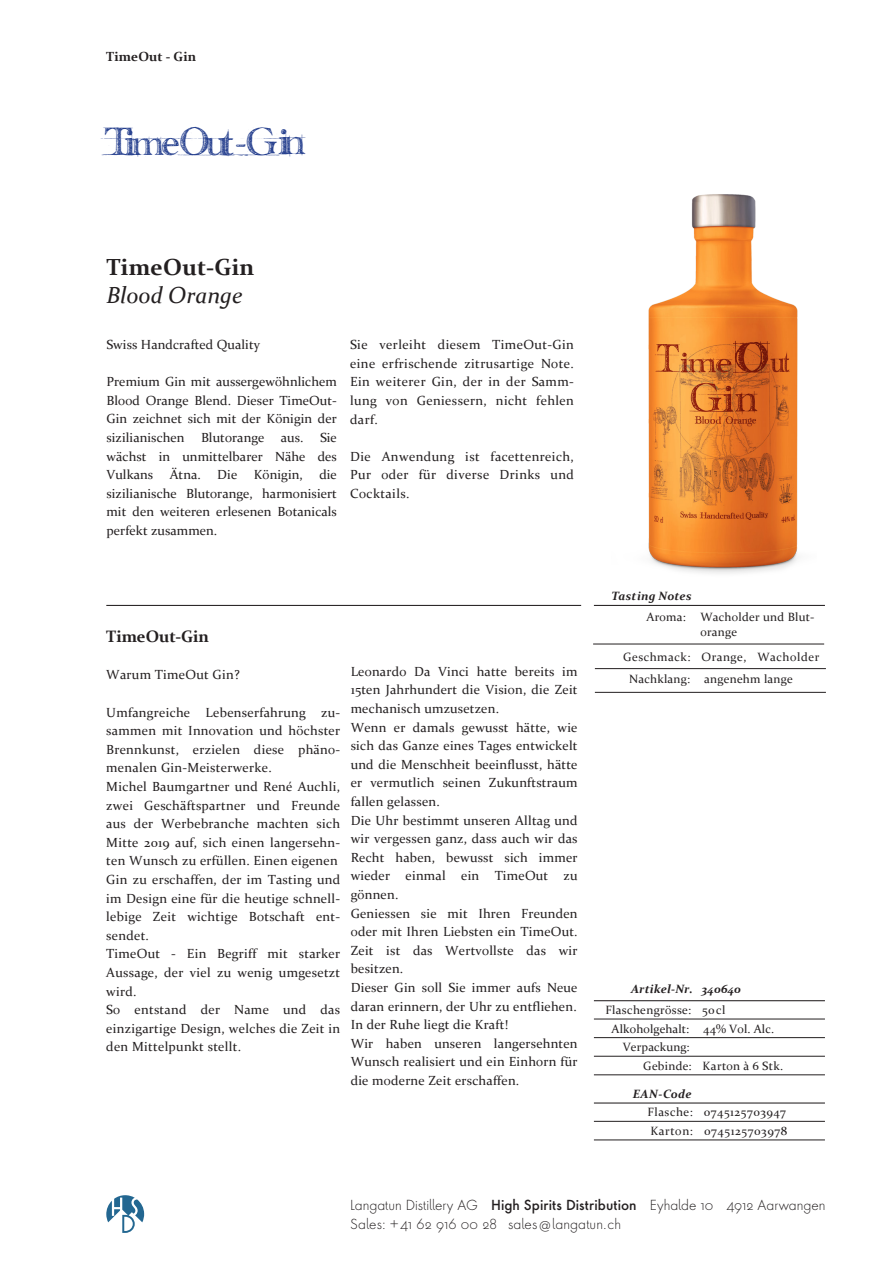
<style>
.page{position:relative;width:893px;height:1263px;background:#fff}
.page>*{position:absolute;margin:0;border:0;box-sizing:border-box;transform-origin:0 0}
.t1{font:33px "handwriting draft";letter-spacing:-.15em;color:#253f8e}
.t2{font:700 23.25px "Constantia";letter-spacing:.005em;color:#231f20}
.t3{font:italic 23.25px "Constantia";color:#231f20}
.t4{font:700 16.5px "Constantia";letter-spacing:-.01em;color:#231f20}
.t5{font:300 13.5px/18.6px "Futura Next";letter-spacing:.005em;color:#231f20}
.t6{font:13.2px/18.6px "Constantia";letter-spacing:.015em;color:#231f20;text-align:justify}
.t7{font:700 13.2px "Constantia";color:#231f20}
.t8{font:12px/18.6px "Constantia";letter-spacing:.025em;color:#231f20}
.t9{font:12px/21.6px "Constantia";letter-spacing:.045em;color:#231f20}
.t10{font:italic 700 12px "Constantia";letter-spacing:.02em;color:#231f20}
.s1{font-weight:700;font-style:italic}
.s2{font-weight:500}
</style>
<div class="page">
<hr style="left:594px;top:605px;width:231px;height:1px;background:#231f20">
<hr style="left:593px;top:644px;width:231px;height:1px;background:#231f20">
<hr style="left:595px;top:668px;width:231px;height:1px;background:#231f20">
<hr style="left:595px;top:692px;width:231px;height:1px;background:#231f20">
<hr style="left:594px;top:1000px;width:231px;height:1px;background:#231f20">
<hr style="left:594px;top:1019px;width:231px;height:1px;background:#231f20">
<hr style="left:594px;top:1037px;width:231px;height:1px;background:#231f20">
<hr style="left:594px;top:1056px;width:231px;height:1px;background:#231f20">
<hr style="left:594px;top:1074px;width:231px;height:1px;background:#231f20">
<hr style="left:594px;top:1102px;width:231px;height:1px;background:#231f20">
<hr style="left:594px;top:1121px;width:231px;height:1px;background:#231f20">
<hr style="left:594px;top:1140px;width:231px;height:1px;background:#231f20">
<hr style="left:106px;top:605px;width:475px;height:1px;background:#231f20">
<svg style="left:106px;top:1195px;width:38px;height:38px"></svg>
<img style="left:648px;top:194px;width:150px;height:380px">
<p class="t7" style="left:106px;top:47px;width:91px">TimeOut - Gin</p>
<h1 class="t1" style="left:105px;top:117px;width:202px">TimeOut-Gin</h1>
<h2 class="t2" style="left:106px;top:251px;width:149px">TimeOut-Gin</h2>
<h2 class="t3" style="left:106px;top:279px;width:138px">Blood Orange</h2>
<p class="t6" style="left:106px;top:335px;width:155px">Swiss Handcrafted Quality</p>
<p class="t6" style="left:106px;top:372px;width:232px">Premium Gin mit aussergewöhnlichem Blood Orange Blend. Dieser TimeOut-Gin zeichnet sich mit der Königin der sizilianischen Blutorange aus. Sie wächst in unmittelbarer Nähe des Vulkans Ätna. Die Königin, die sizilianische Blutorange, harmonisiert mit den weiteren erlesenen Botanicals perfekt zusammen.</p>
<p class="t6" style="left:350px;top:335px;width:225px">Sie verleiht diesem TimeOut-Gin eine erfrischende zitrusartige Note.<br>Ein weiterer Gin, der in der Samm&shy;lung von Geniessern, nicht fehlen darf.</p>
<p class="t6" style="left:350px;top:446px;width:225px">Die Anwendung ist facettenreich, Pur oder für diverse Drinks und Cocktails.</p>
<p class="t4" style="left:106px;top:625px;width:104px">TimeOut-Gin</p>
<p class="t6" style="left:106px;top:665px;width:135px">Warum TimeOut Gin?</p>
<p class="t6" style="left:106px;top:702px;width:235px;text-align:left">Umfangreiche Lebenserfahrung zu&shy;sammen mit Innovation und höchster<br>Brennkunst, erzielen diese phäno&shy;menalen Gin-Meisterwerke.<br>Michel Baumgartner und René Auchli, zwei Geschäftspartner und Freunde aus der Werbebranche machten sich<br>Mitte 2019 auf, sich einen langersehn&shy;ten Wunsch zu erfüllen. Einen eigenen<br>Gin zu erschaffen, der im Tasting und im Design eine für die heutige schnell&shy;lebige Zeit wichtige Botschaft ent&shy;sendet.<br>TimeOut - Ein Begriff mit starker<br>Aussage, der viel zu wenig umgesetzt wird.<br>So entstand der Name und das einzigartige Design, welches die Zeit in den Mittelpunkt stellt.</p>
<p class="t6" style="left:351px;top:661px;width:228px;text-align:left">Leonardo Da Vinci hatte bereits im<br>15ten Jahrhundert die Vision, die Zeit mechanisch umzusetzen.<br>Wenn er damals gewusst hätte, wie sich das Ganze eines Tages entwickelt und die Menschheit beeinflusst, hätte er vermutlich seinen Zukunftstraum fallen gelassen.<br>Die Uhr bestimmt unseren Alltag und wir vergessen ganz, dass auch wir das<br>Recht haben, bewusst sich immer wieder einmal ein TimeOut zu gönnen.<br>Geniessen sie mit Ihren Freunden oder mit Ihren Liebsten ein TimeOut.<br>Zeit ist das Wertvollste das wir besitzen.<br>Dieser Gin soll Sie immer aufs Neue daran erinnern, der Uhr zu entfliehen.<br>In der Ruhe liegt die Kraft!<br>Wir haben unseren langersehnten<br>Wunsch realisiert und ein Einhorn für die moderne Zeit erschaffen.</p>
<p class="t10" style="left:612px;top:588px;width:82px">Tasting Notes</p>
<p class="t8" style="left:700px;top:609px;width:116px;line-height:14.4px;text-indent:-54px">Aroma: Wacholder und Blut&shy;orange</p>
<p class="t9" style="left:629px;top:646px;width:192px;text-indent:-6px">Geschmack: Orange, Wacholder<br>Nachklang: angenehm lange</p>
<p class="t8" style="left:605px;top:978px;width:137px;line-height:21.1px;text-indent:26px"><span class="s1">Artikel-Nr. 340</span><span class="s1">640<br></span>Flaschengrösse: 50 cl</p>
<p class="t8" style="left:623px;top:1019px;width:153px;text-indent:-11px">Alkoholgehalt: 44% Vol. Alc.<br>Verpackung:</p>
<p class="t8" style="left:643px;top:1056px;width:142px">Gebinde: Karton à 6 Stk.</p>
<p class="t10" style="left:633px;top:1085px;width:60px">EAN-Code</p>
<p class="t8" style="left:647px;top:1102px;width:141px">Flasche: 0745125703947<br>Karton: 0745125703978</p>
<p class="t5" style="left:350px;top:1196px;width:477px">Langatun Distillery AG <span class="s2">High Spirits Distribution</span> Eyhalde 10 4912 Aarwangen<br>Sales: +41 62 916 00 28 sales@langatun.ch</p>
</div>
